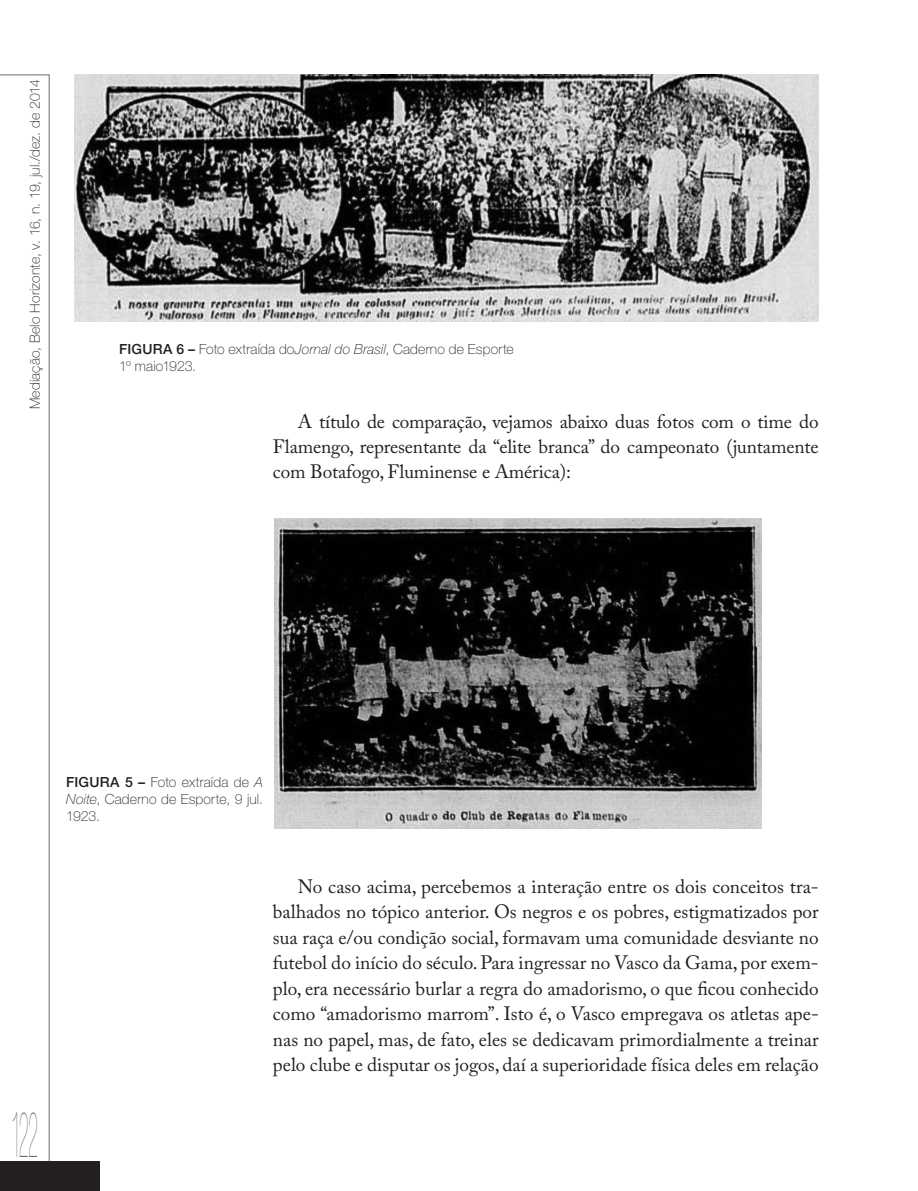
<style>
.page{position:relative;width:918px;height:1191px;background:#fff}
.page>*{position:absolute;margin:0;border:0;box-sizing:border-box;transform-origin:0 0}
.t1{font:200 condensed 63px "Helvetica Neue LT Std";color:#6c6d70;scale:.33 1}
.t2{font:19.25px/25.6px "Adobe Caslon Pro";letter-spacing:-.005em;color:#231f20;text-align:justify}
.t3{font:100 14px/16.8px "Helvetica Neue LT Std";letter-spacing:.01em;color:#231f20;text-align:justify}
.s1{font-weight:500}
.s2{font-style:italic}
</style>
<div class="page">
<svg style="left:0;top:74px;width:50px;height:1087px"></svg>
<div style="left:0;top:1161px;width:99px;height:30px;background:#231f20"></div>
<img style="left:74px;top:74px;width:745px;height:248px">
<img style="left:274px;top:518px;width:488px;height:310px">
<p class="t3" style="left:26px;top:409px;width:331px;rotate:-90deg">Mediação, Belo Horizonte, v. 16, n. 19, jul./dez. de 2014</p>
<p class="t3" style="left:119px;top:341px;width:396px"><span class="s1">FIGURA 6 –</span> Foto extraída do<span class="s2">Jornal do Brasil</span>, Caderno de Esporte<br>1º maio1923.</p>
<p class="t2" style="left:273px;top:408px;width:547px;line-height:25px;text-indent:25px">A título de comparação, vejamos abaixo duas fotos com o time do Flamengo, representante da “elite branca” do campeonato (juntamente com Botafogo, Fluminense e América):</p>
<h1 class="t1" style="left:11px;top:1100px;width:82px">122</h1>
<p class="t3" style="left:66px;top:774px;width:198px"><span class="s1">FIGURA 5 –</span> Foto extraída de <span class="s2">A Noite</span>, Caderno de Esporte, 9 jul.<br>1923.</p>
<p class="t2" style="left:273px;top:873px;width:547px;text-indent:25px">No caso acima, percebemos a interação entre os dois conceitos tra&shy;balhados no tópico anterior. Os negros e os pobres, estigmatizados por sua raça e/ou condição social, formavam uma comunidade desviante no futebol do início do século. Para ingressar no Vasco da Gama, por exem&shy;plo, era necessário burlar a regra do amadorismo, o que ficou conhecido como “amadorismo marrom”. Isto é, o Vasco empregava os atletas ape&shy;nas no papel, mas, de fato, eles se dedicavam primordialmente a treinar pelo clube e disputar os jogos, daí a superioridade física deles em relação</p>
</div>
